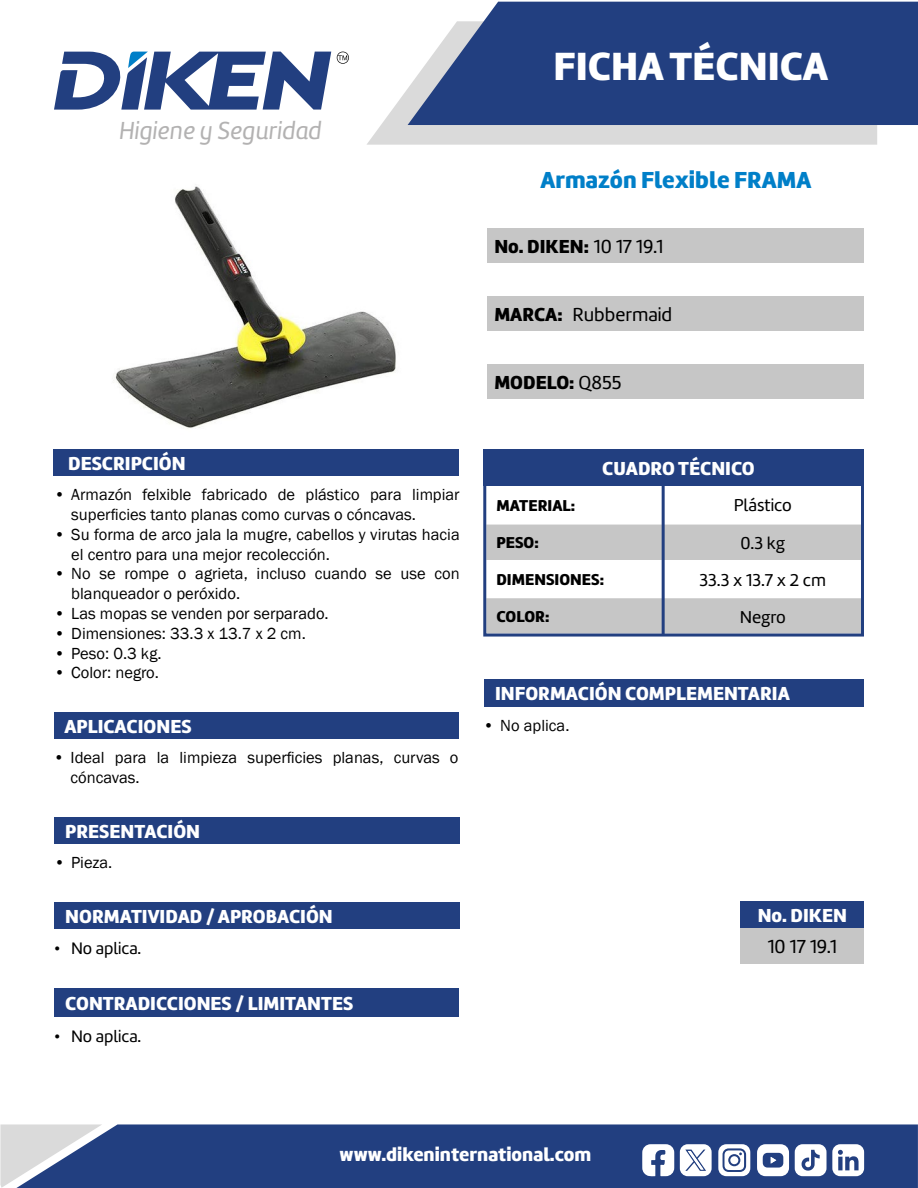
<style>
.page{position:relative;width:918px;height:1188px;background:#fff}
.page>*{position:absolute;margin:0;border:0;box-sizing:border-box;transform-origin:0 0}
.t1{font:40.8px "Amelia Basic Black";color:#fff}
.t2{font:25.5px "Amelia Basic Italic";color:#b3b2b2}
.t3{font:24px "Amelia Basic Black";color:#007fc8}
.t4{font:19.5px "Amelia Basic Black";color:#fff}
.t5{font:19.5px "Amelia Basic Black";color:#000}
.t6{font:19.5px "Amelia Basic";color:#000}
.t7{font:17.85px "Amelia Basic";color:#000}
.t8{font:17.25px "Amelia Basic";color:#000}
.t9{font:16.5px/19.8px "Franklin Gothic";color:#000}
.t10{font:16.35px "Amelia Basic Black";color:#000}
.s1{font-family:"Amelia Basic"}
.s2{font-family:"Amelia Basic Black"}
</style>
<div class="page">
<div style="left:102px;top:1124px;width:816px;height:64px;background:#223f80"></div>
<svg style="left:0;top:1124px;width:102px;height:64px;background:#9ea8bf"></svg>
<svg style="left:367px;top:88px;width:510px;height:57px;background:#ddddde"></svg>
<svg style="left:408px;top:2px;width:510px;height:123px;background:#36508b"></svg>
<svg style="left:54px;top:51px;width:277px;height:59px"></svg>
<svg style="left:337px;top:52px;width:12px;height:12px"></svg>
<svg style="left:680px;top:1144px;width:32px;height:32px"></svg>
<svg style="left:642px;top:1144px;width:32px;height:32px"></svg>
<svg style="left:718px;top:1144px;width:32px;height:32px"></svg>
<div style="left:730px;top:1156px;width:8px;height:8px;background:#fff;border-radius:50%"></div>
<svg style="left:757px;top:1144px;width:32px;height:32px"></svg>
<svg style="left:795px;top:1144px;width:69px;height:32px"></svg>
<div style="left:487px;top:229px;width:376px;height:34px;background:#c6c6c6"></div>
<div style="left:487px;top:297px;width:376px;height:34px;background:#c6c6c6"></div>
<div style="left:487px;top:365px;width:376px;height:34px;background:#c6c6c6"></div>
<div style="left:54px;top:712px;width:405px;height:27px;background:#223f80"></div>
<div style="left:54px;top:817px;width:405px;height:27px;background:#223f80"></div>
<div style="left:54px;top:449px;width:405px;height:27px;background:#223f80"></div>
<div style="left:54px;top:902px;width:406px;height:26px;background:#223f80"></div>
<div style="left:54px;top:988px;width:405px;height:28px;background:#223f80"></div>
<div style="left:484px;top:679px;width:380px;height:27px;background:#223f80"></div>
<svg style="left:487px;top:486px;width:373px;height:147px"></svg>
<div style="left:483px;top:482px;width:381px;height:155px;border:3px solid #223f80"></div>
<hr style="left:662px;top:484px;width:3px;height:151px;background:#223f80">
<div style="left:741px;top:902px;width:123px;height:26px;background:#223f80"></div>
<div style="left:741px;top:928px;width:123px;height:35px;background:#c6c6c6"></div>
<div style="left:483px;top:449px;width:381px;height:37px;background:#223f80"></div>
<img style="left:113px;top:186px;width:283px;height:243px">
<h2 class="t2" style="left:119px;top:116px;width:204px">Higiene y Seguridad</h2>
<p class="t4" style="left:68px;top:452px;width:119px">DESCRIPCIÓN</p>
<p class="t9" style="left:71px;top:485px;width:390px;text-indent:-17px">• Armazón felxible fabricado de plástico para limpiar superficies tanto planas como curvas o cóncavas.</p>
<p class="t9" style="left:71px;top:525px;width:390px;text-indent:-17px">• Su forma de arco jala la mugre, cabellos y virutas hacia el centro para una mejor recolección.</p>
<p class="t9" style="left:71px;top:564px;width:390px;text-indent:-17px">• No se rompe o agrieta, incluso cuando se use con blanqueador o peróxido.</p>
<p class="t9" style="left:54px;top:604px;width:276px">• Las mopas se venden por serparado.</p>
<p class="t9" style="left:54px;top:624px;width:253px">• Dimensiones: 33.3 x 13.7 x 2 cm.</p>
<p class="t9" style="left:54px;top:644px;width:109px">• Peso: 0.3 kg.</p>
<p class="t9" style="left:54px;top:663px;width:106px">• Color: negro.</p>
<p class="t4" style="left:64px;top:715px;width:129px">APLICACIONES</p>
<p class="t9" style="left:71px;top:748px;width:389px;text-indent:-17px">• Ideal para la limpieza superficies planas, curvas o cóncavas.</p>
<p class="t4" style="left:65px;top:819px;width:136px">PRESENTACIÓN</p>
<p class="t9" style="left:54px;top:853px;width:60px">• Pieza.</p>
<p class="t4" style="left:65px;top:904px;width:269px">NORMATIVIDAD / APROBACIÓN</p>
<p class="t8" style="left:54px;top:939px;width:89px">• No aplica.</p>
<p class="t4" style="left:65px;top:991px;width:289px">CONTRADICCIONES / LIMITANTES</p>
<p class="t8" style="left:54px;top:1027px;width:89px">• No aplica.</p>
<h1 class="t1" style="left:553px;top:41px;width:276px">FICHA TÉCNICA</h1>
<h3 class="t3" style="left:541px;top:166px;width:272px">Armazón Flexible FRAMA</h3>
<p class="t5" style="left:494px;top:235px;width:171px">No. DIKEN: <span class="s1">10 17 19.1</span></p>
<p class="t6" style="left:494px;top:304px;width:179px"><span class="s2">MARCA:</span> Rubbermaid</p>
<p class="t5" style="left:494px;top:371px;width:129px">MODELO: <span class="s1">Q855</span></p>
<p class="t4" style="left:602px;top:457px;width:154px">CUADRO TÉCNICO</p>
<p class="t10" style="left:496px;top:496px;width:80px">MATERIAL:</p>
<p class="t7" style="left:734px;top:495px;width:60px">Plástico</p>
<p class="t10" style="left:496px;top:533px;width:44px">PESO:</p>
<p class="t7" style="left:741px;top:533px;width:46px">0.3 kg</p>
<p class="t10" style="left:496px;top:570px;width:109px">DIMENSIONES:</p>
<p class="t7" style="left:699px;top:570px;width:128px">33.3 x 13.7 x 2 cm</p>
<p class="t10" style="left:496px;top:607px;width:54px">COLOR:</p>
<p class="t7" style="left:740px;top:606px;width:48px">Negro</p>
<p class="t4" style="left:495px;top:682px;width:296px">INFORMACIÓN COMPLEMENTARIA</p>
<p class="t9" style="left:483px;top:716px;width:88px">• No aplica.</p>
<p class="t4" style="left:758px;top:904px;width:91px">No. DIKEN</p>
<p class="t6" style="left:768px;top:935px;width:71px">10 17 19.1</p>
<p class="t4" style="left:340px;top:1143px;width:253px">www.dikeninternational.com</p>
</div>
